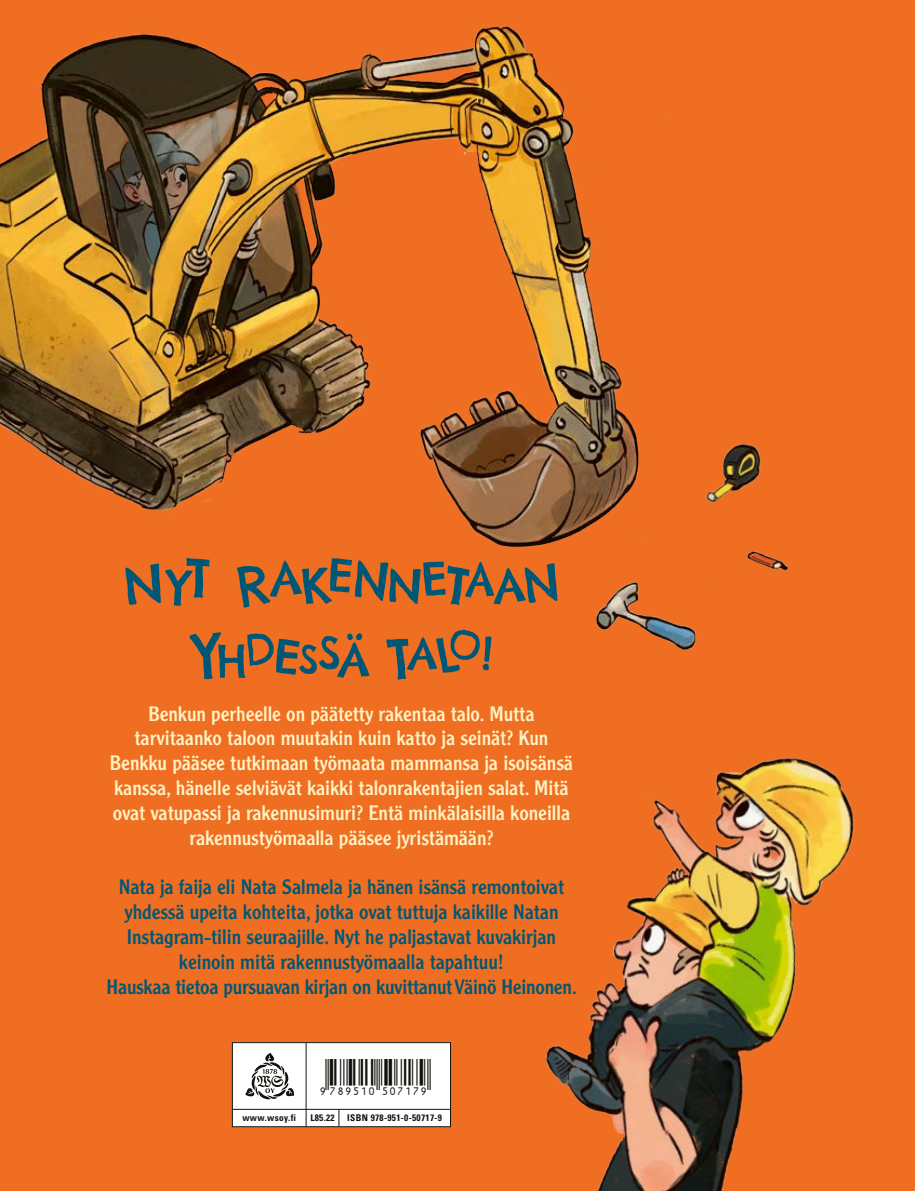
<style>
.page{position:relative;width:915px;height:1191px;background:#fff}
.page>*{position:absolute;margin:0;border:0;box-sizing:border-box;transform-origin:0 0}
.t1{font:35.4px "Viisas EAN Matala";color:#12120d}
.t2{font:20.4px/24.8px "Clearface Gothic LT Std";color:#fff2c4;text-align:center}
.t3{font:20.4px/24.8px "Clearface Gothic LT Std";color:#005775;text-align:center}
.t4{font:700 condensed 9.3px "Univers LT Std";letter-spacing:.035em;color:#12120d}
</style>
<div class="page">
<div style="left:0;top:0;width:914px;height:1191px;background:#ef6e21"></div>
<img style="left:747px;top:551px;width:34px;height:10px">
<img style="left:596px;top:561px;width:193px;height:90px">
<img style="left:715px;top:443px;width:46px;height:59px">
<img style="left:545px;top:757px;width:309px;height:434px">
<img style="left:0;top:25px;width:715px;height:558px">
<div style="left:232px;top:1042px;width:218px;height:84px;background:#fff"></div>
<div style="left:232px;top:1042px;width:218px;height:84px;border:1px solid #12120d"></div>
<hr style="left:306px;top:1042px;width:1px;height:84px;background:#12120d">
<hr style="left:232px;top:1109px;width:218px;height:1px;background:#12120d">
<svg style="left:338px;top:1109px;width:1px;height:17px"></svg>
<svg style="left:245px;top:1052px;width:49px;height:47px"></svg>
<svg style="left:125px;top:558px;width:84px;height:48px"></svg>
<svg style="left:237px;top:558px;width:320px;height:49px"></svg>
<svg style="left:189px;top:632px;width:180px;height:47px"></svg>
<svg style="left:386px;top:629px;width:105px;height:50px"></svg>
<p class="t2" style="left:110px;top:700px;width:464px">Benkun perheelle on päätetty rakentaa talo. Mutta tarvitaanko taloon muutakin kuin katto ja seinät? Kun Benkku pääsee tutkimaan työmaata mammansa ja isoisänsä kanssa, hänelle selviävät kaikki talonrakentajien salat. Mitä ovat vatupassi ja rakennusimuri? Entä minkälaisilla koneilla rakennustyömaalla pääsee jyristämään?</p>
<p class="t3" style="left:107px;top:874px;width:472px">Nata ja faija eli Nata Salmela ja hänen isänsä remontoivat yhdessä upeita kohteita, jotka ovat tuttuja kaikille Natan Instagram-tilin seuraajille. Nyt he paljastavat kuvakirjan keinoin mitä rakennustyömaalla tapahtuu!<br>Hauskaa tietoa pursuavan kirjan on kuvittanut Väinö Heinonen.</p>
<h1 class="t1" style="left:318px;top:1058px;width:114px">*9789510507179*</h1>
<p class="t4" style="left:242px;top:1112px;width:55px">www.wsoy.fi</p>
<p class="t4" style="left:310px;top:1112px;width:26px">L85.22</p>
<p class="t4" style="left:347px;top:1112px;width:96px">ISBN 978-951-0-50717-9</p>
</div>
